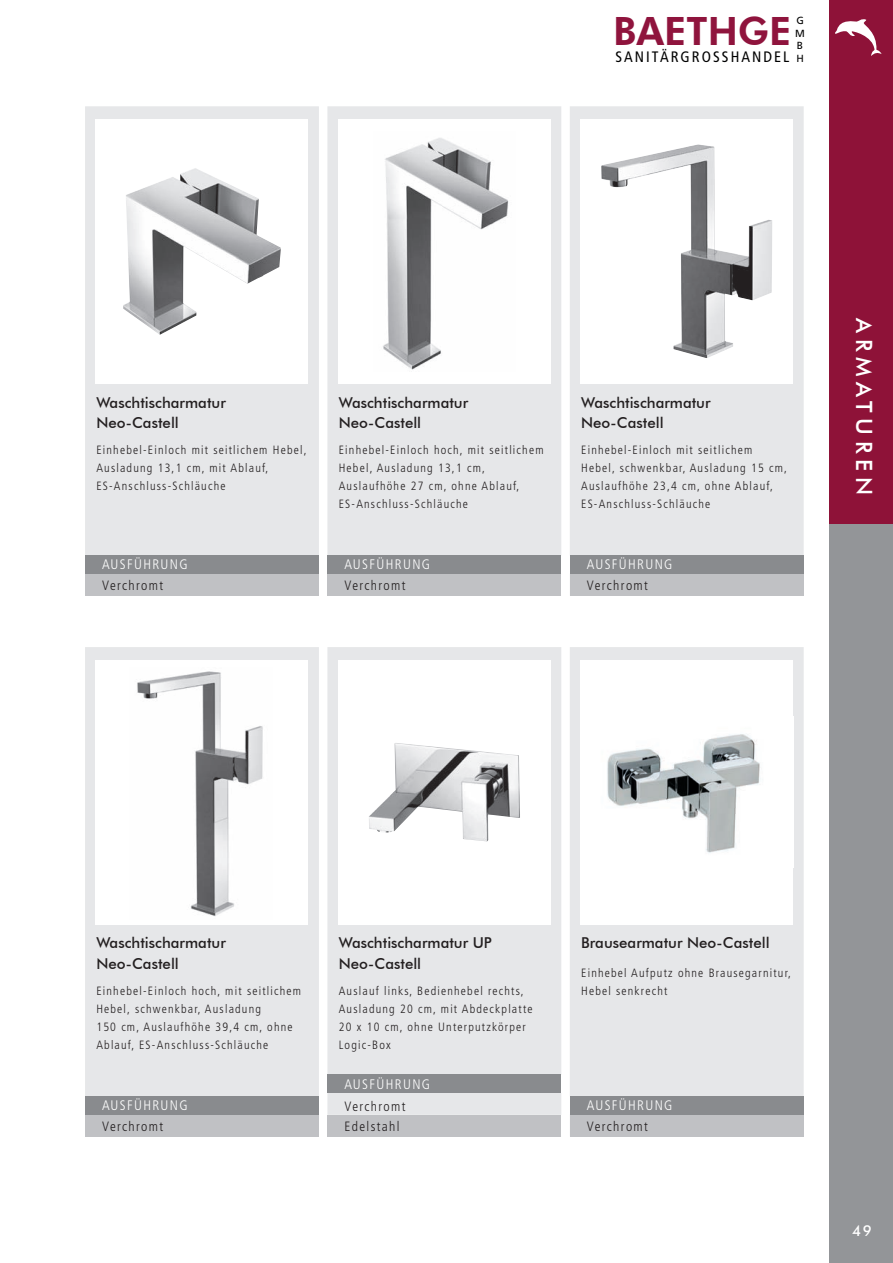
<style>
.page{position:relative;width:893px;height:1263px;background:#fff}
.page>*{position:absolute;margin:0;border:0;box-sizing:border-box;transform-origin:0 0}
.t1{font:800 39px "Futura BT";color:#8f143d}
.t2{font:500 22.5px "Futura BT";letter-spacing:.25em;color:#fff}
.t3{font:condensed 15.15px "Frutiger LT Std";letter-spacing:.135em;color:#000001}
.t4{font:500 15px/20.1px "Futura BT";color:#231f20}
.t5{font:500 15px "Futura BT";color:#fff}
.t6{font:300 condensed 13.8px "Frutiger LT Std";letter-spacing:.1em;color:#fff}
.t7{font:300 condensed 13.5px/19.5px "Frutiger LT Std";letter-spacing:.1em;color:#231f20}
.t8{font:300 condensed 12px/18px "Frutiger LT Std";letter-spacing:.1em;color:#231f20}
.t9{font:10.35px/12.5px "Frutiger LT Std";color:#000001}
</style>
<div class="page">
<div style="left:829px;top:0;width:64px;height:1263px;background:#939598"></div>
<div style="left:829px;top:0;width:64px;height:524px;background:#8e1238"></div>
<svg style="left:835px;top:19px;width:47px;height:36px"></svg>
<div style="left:570px;top:106px;width:234px;height:450px;background:#e6e7e9"></div>
<div style="left:580px;top:119px;width:213px;height:264px;background:#fff"></div>
<img style="left:601px;top:144px;width:171px;height:214px">
<div style="left:570px;top:574px;width:234px;height:21px;background:#c0c1c4"></div>
<div style="left:570px;top:556px;width:234px;height:18px;background:#898b8e"></div>
<div style="left:327px;top:106px;width:234px;height:489px;background:#e6e7e9"></div>
<div style="left:338px;top:119px;width:213px;height:264px;background:#fff"></div>
<img style="left:383px;top:138px;width:126px;height:232px">
<div style="left:328px;top:574px;width:233px;height:21px;background:#c0c1c4"></div>
<div style="left:327px;top:556px;width:234px;height:18px;background:#898b8e"></div>
<div style="left:570px;top:647px;width:234px;height:468px;background:#e6e7e9"></div>
<div style="left:580px;top:660px;width:213px;height:264px;background:#fff"></div>
<img style="left:607px;top:734px;width:153px;height:119px">
<div style="left:570px;top:1115px;width:234px;height:21px;background:#c0c1c4"></div>
<div style="left:570px;top:1096px;width:234px;height:18px;background:#898b8e"></div>
<div style="left:85px;top:647px;width:234px;height:468px;background:#e6e7e9"></div>
<div style="left:96px;top:660px;width:212px;height:264px;background:#fff"></div>
<img style="left:137px;top:671px;width:126px;height:245px">
<div style="left:85px;top:1115px;width:234px;height:21px;background:#c0c1c4"></div>
<div style="left:85px;top:1096px;width:234px;height:18px;background:#898b8e"></div>
<div style="left:85px;top:106px;width:234px;height:450px;background:#e6e7e9"></div>
<div style="left:96px;top:119px;width:212px;height:264px;background:#fff"></div>
<img style="left:123px;top:168px;width:158px;height:167px">
<div style="left:327px;top:647px;width:234px;height:489px;background:#e6e7e9"></div>
<div style="left:338px;top:660px;width:213px;height:264px;background:#fff"></div>
<img style="left:369px;top:743px;width:151px;height:98px">
<div style="left:328px;top:1115px;width:233px;height:21px;background:#c0c1c4"></div>
<div style="left:327px;top:1075px;width:234px;height:18px;background:#898b8e"></div>
<div style="left:85px;top:574px;width:234px;height:21px;background:#c0c1c4"></div>
<div style="left:85px;top:556px;width:234px;height:18px;background:#898b8e"></div>
<h1 class="t1" style="left:613px;top:7px;width:180px">BAETHGE</h1>
<p class="t3" style="left:615px;top:47px;width:175px">SANITÄRGROSSHANDEL</p>
<p class="t9" style="left:795px;top:14px;width:11px">G<br>M<br>B<br>H</p>
<p class="t4" style="left:96px;top:392px;width:131px">Waschtischarmatur<br>Neo-Castell</p>
<p class="t8" style="left:96px;top:441px;width:212px">Einhebel-Einloch mit seitlichem Hebel,<br>Ausladung 13,1 cm, mit Ablauf,<br>ES-Anschluss-Schläuche</p>
<p class="t4" style="left:339px;top:392px;width:131px">Waschtischarmatur<br>Neo-Castell</p>
<p class="t8" style="left:339px;top:441px;width:206px">Einhebel-Einloch hoch, mit seitlichem<br>Hebel, Ausladung 13,1 cm,<br>Auslaufhöhe 27 cm, ohne Ablauf,<br>ES-Anschluss-Schläuche</p>
<p class="t4" style="left:581px;top:392px;width:131px">Waschtischarmatur<br>Neo-Castell</p>
<p class="t8" style="left:581px;top:441px;width:207px">Einhebel-Einloch mit seitlichem<br>Hebel, schwenkbar, Ausladung 15 cm,<br>Auslaufhöhe 23,4 cm, ohne Ablauf,<br>ES-Anschluss-Schläuche</p>
<h2 class="t2" style="left:878px;top:318px;width:178px;rotate:90deg">ARMATUREN</h2>
<p class="t6" style="left:102px;top:557px;width:87px">AUSFÜHRUNG</p>
<p class="t6" style="left:344px;top:557px;width:87px">AUSFÜHRUNG</p>
<p class="t6" style="left:587px;top:557px;width:87px">AUSFÜHRUNG</p>
<p class="t7" style="left:102px;top:576px;width:63px">Verchromt</p>
<p class="t7" style="left:345px;top:576px;width:63px">Verchromt</p>
<p class="t7" style="left:587px;top:576px;width:63px">Verchromt</p>
<p class="t4" style="left:96px;top:933px;width:131px">Waschtischarmatur<br>Neo-Castell</p>
<p class="t8" style="left:96px;top:982px;width:206px">Einhebel-Einloch hoch, mit seitlichem Hebel, schwenkbar, Ausladung<br>150 cm, Auslaufhöhe 39,4 cm, ohne Ablauf, ES-Anschluss-Schläuche</p>
<p class="t4" style="left:339px;top:933px;width:155px">Waschtischarmatur UP<br>Neo-Castell</p>
<p class="t8" style="left:339px;top:982px;width:195px">Auslauf links, Bedienhebel rechts,<br>Ausladung 20 cm, mit Abdeckplatte<br>20 x 10 cm, ohne Unterputzkörper<br>Logic-Box</p>
<p class="t4" style="left:581px;top:933px;width:190px">Brausearmatur Neo-Castell</p>
<p class="t8" style="left:581px;top:964px;width:211px">Einhebel Aufputz ohne Brausegarnitur,<br>Hebel senkrecht</p>
<p class="t6" style="left:344px;top:1076px;width:87px">AUSFÜHRUNG</p>
<p class="t6" style="left:102px;top:1097px;width:87px">AUSFÜHRUNG</p>
<p class="t7" style="left:102px;top:1116px;width:63px">Verchromt</p>
<p class="t7" style="left:345px;top:1097px;width:63px">Verchromt<br>Edelstahl</p>
<p class="t6" style="left:587px;top:1097px;width:87px">AUSFÜHRUNG</p>
<p class="t7" style="left:587px;top:1116px;width:63px">Verchromt</p>
<p class="t5" style="left:852px;top:1222px;width:21px">49</p>
</div>
